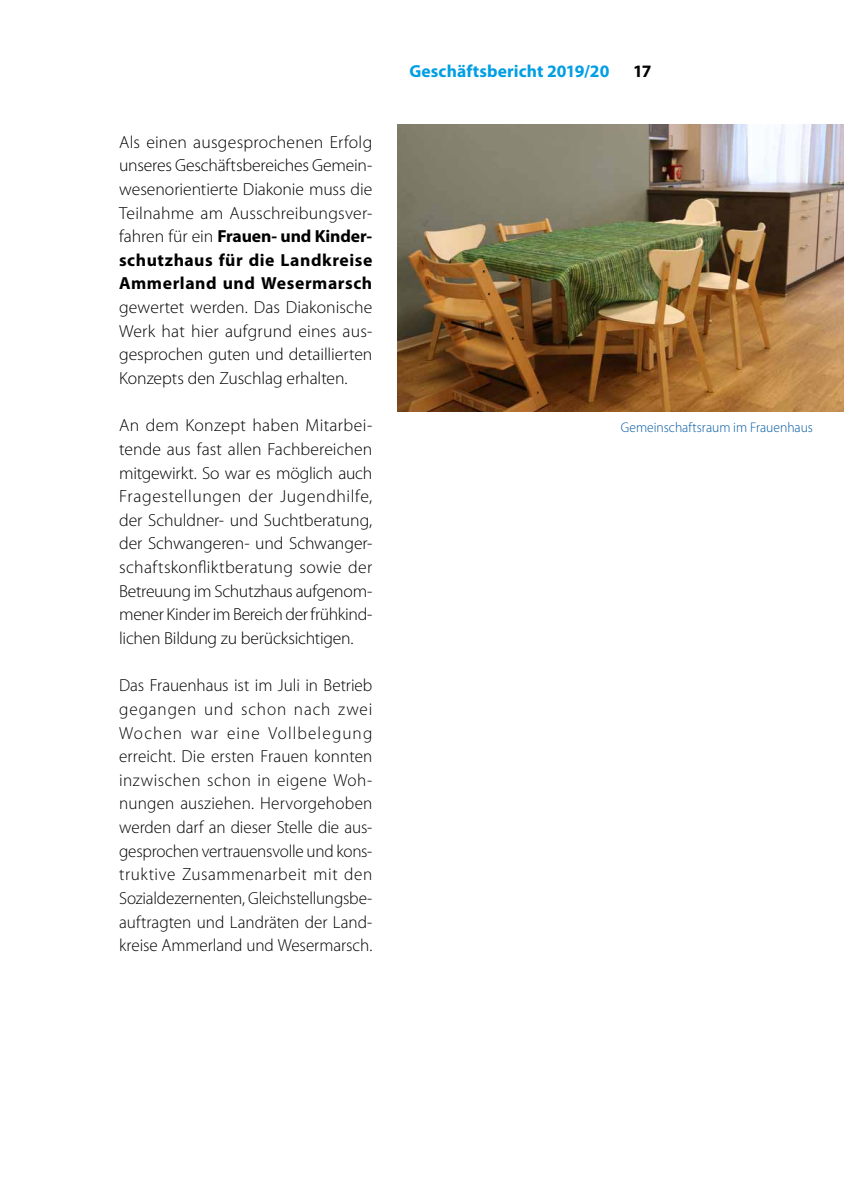
<style>
.page{position:relative;width:844px;height:1191px;background:#fff}
.page>*{position:absolute;margin:0;border:0;box-sizing:border-box;transform-origin:0 0}
.t1{font:300 17.5px/23.6px "Myriad Pro";letter-spacing:-.005em;color:#000;text-align:justify}
.t2{font:700 17.5px "Myriad Pro";letter-spacing:.005em;color:#009ee3}
.t3{font:700 17.5px "Myriad Pro";color:#000}
.t4{font:300 14px "Myriad Pro";color:#0057a2}
.s1{font-weight:700}
</style>
<div class="page">
<img style="left:397px;top:124px;width:446px;height:288px">
<p class="t1" style="left:119px;top:130px;width:255px">Als einen ausgesprochenen Erfolg unseres Geschäftsbereiches Gemein&shy;wesenorientierte Diakonie muss die Teilnahme am Ausschreibungsver&shy;fahren für ein <span class="s1">Frauen- und Kinder&shy;schutzhaus für die Landkreise Ammerland und Wesermarsch</span></p>
<p class="t1" style="left:119px;top:296px;width:254px">gewertet werden. Das Diakonische Werk hat hier aufgrund eines aus&shy;gesprochen guten und detaillierten Konzepts den Zuschlag erhalten.</p>
<p class="t1" style="left:119px;top:414px;width:255px">An dem Konzept haben Mitarbei&shy;tende aus fast allen Fachbereichen mitgewirkt. So war es möglich auch Fragestellungen der Jugendhilfe, der Schuldner- und Suchtberatung, der Schwangeren- und Schwanger&shy;schaftskonfliktberatung sowie der Betreuung im Schutzhaus aufgenom&shy;mener Kinder im Bereich der frühkind&shy;lichen Bildung zu berücksichtigen.</p>
<p class="t1" style="left:119px;top:674px;width:255px">Das Frauenhaus ist im Juli in Betrieb gegangen und schon nach zwei Wochen war eine Vollbelegung erreicht. Die ersten Frauen konnten inzwischen schon in eigene Woh&shy;nungen ausziehen. Hervorgehoben werden darf an dieser Stelle die aus&shy;gesprochen vertrauensvolle und kons&shy;truktive Zusammenarbeit mit den Sozialdezernenten, Gleichstellungsbe&shy;auftragten und Landräten der Land&shy;kreise Ammerland und Wesermarsch.</p>
<p class="t2" style="left:409px;top:61px;width:201px">Geschäftsbericht 2019/20</p>
<p class="t3" style="left:633px;top:61px;width:20px">17</p>
<p class="t4" style="left:620px;top:420px;width:193px">Gemeinschaftsraum im Frauenhaus</p>
</div>
